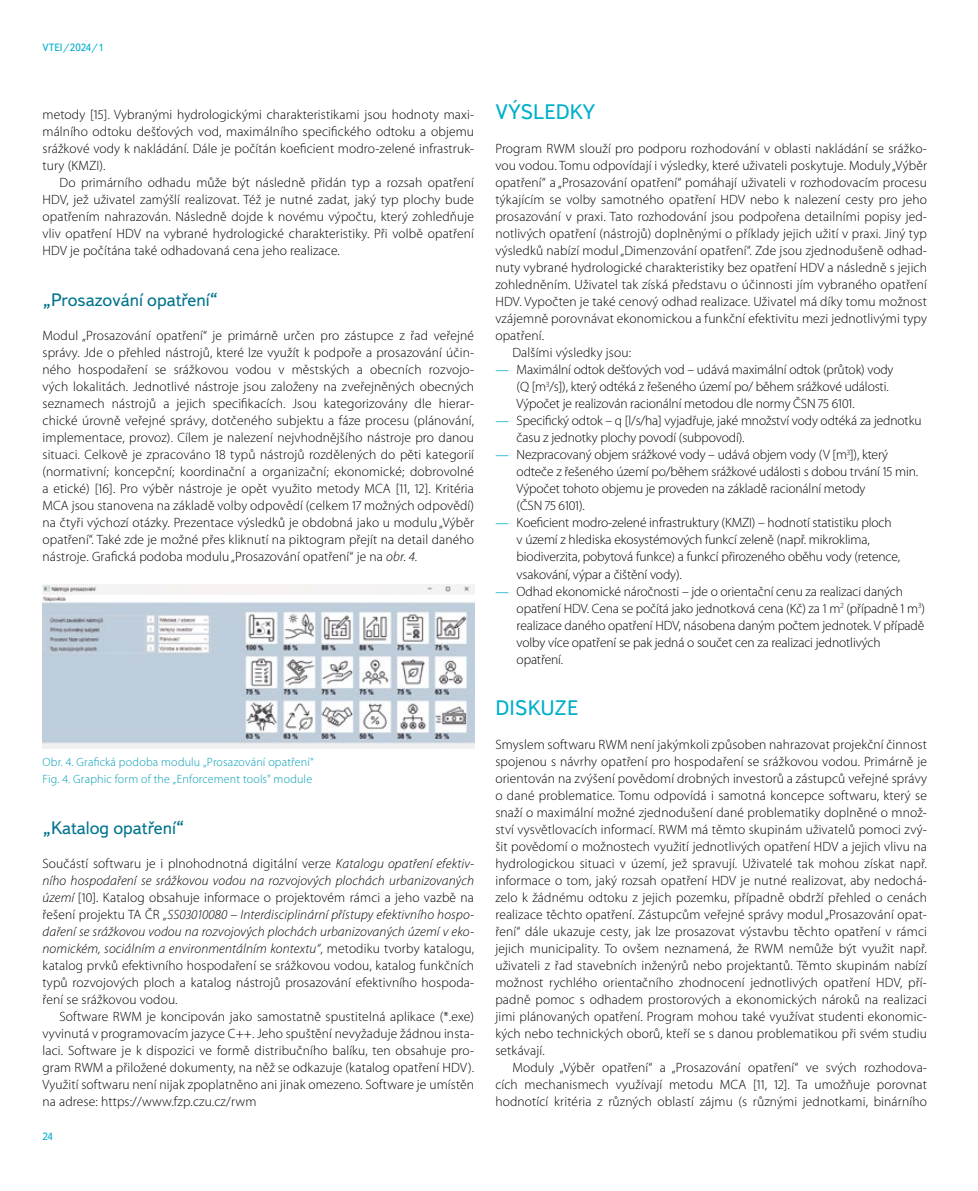
<style>
.page{position:relative;width:978px;height:1191px;background:#fff}
.page>*{position:absolute;margin:0;border:0;box-sizing:border-box;transform-origin:0 0}
.t1{font:21px "Textbook New";letter-spacing:.01em;color:#00afcb}
.t2{font:18px "Textbook New";color:#00748c}
.t3{font:300 13.5px/17px "Myriad Pro";letter-spacing:.01em;color:#000;text-align:justify}
.t4{font:300 13.5px/17px "Myriad Pro";letter-spacing:-.01em;color:#000}
.t5{font:300 12px/17px "Myriad Pro";letter-spacing:.015em;color:#009cb4}
.t6{font:10.5px "Textbook New";color:#00afcb}
.s1{font-style:italic}
.s2{font-family:"Chaparral Pro";font-weight:400;color:#00afcb}
</style>
<div class="page">
<img style="left:43px;top:584px;width:431px;height:164px">
<p class="t6" style="left:43px;top:41px;width:63px">VTEI/2024/1</p>
<p class="t3" style="left:43px;top:106px;width:433px">metody [15]. Vybranými hydrologickými charakteristikami jsou hodnoty maxi&shy;málního odtoku dešťových vod, maximálního specifického odtoku a objemu srážkové vody k nakládání. Dále je počítán koeficient modro-zelené infrastruk&shy;tury (KMZI).</p>
<p class="t3" style="left:43px;top:174px;width:433px;text-indent:17px">Do primárního odhadu může být následně přidán typ a rozsah opatření HDV, jež uživatel zamýšlí realizovat. Též je nutné zadat, jaký typ plochy bude opatřením nahrazován. Následně dojde k novému výpočtu, který zohledňuje vliv opatření HDV na vybrané hydrologické charakteristiky. Při volbě opatření HDV je počítána také odhadovaná cena jeho realizace.</p>
<h2 class="t2" style="left:43px;top:289px;width:177px">„Prosazování opatření“</h2>
<p class="t3" style="left:43px;top:327px;width:433px">Modul „Prosazování opatření“ je primárně určen pro zástupce z řad veřejné správy. Jde o přehled nástrojů, které lze využít k podpoře a prosazování účin&shy;ného hospodaření se srážkovou vodou v městských a obecních rozvojo&shy;vých lokalitách. Jednotlivé nástroje jsou založeny na zveřejněných obecných seznamech nástrojů a jejich specifikacích. Jsou kategorizovány dle hierar&shy;chické úrovně veřejné správy, dotčeného subjektu a fáze procesu (plánování, implementace, provoz). Cílem je nalezení nejvhodnějšího nástroje pro danou situaci. Celkově je zpracováno 18 typů nástrojů rozdělených do pěti kategorií (normativní; koncepční; koordinační a organizační; ekonomické; dobrovolné a etické) [16]. Pro výběr nástroje je opět využito metody MCA [11, 12]. Kritéria MCA jsou stanovena na základě volby odpovědí (celkem 17 možných odpovědí) na čtyři výchozí otázky. Prezentace výsledků je obdobná jako u modulu „Výběr opatření“. Také zde je možné přes kliknutí na piktogram přejít na detail daného nástroje. Grafická podoba modulu „Prosazování opatření“ je na <span class="s1">obr. 4.</span></p>
<p class="t5" style="left:43px;top:753px;width:273px">Obr. 4. Grafická podoba modulu „Prosazování opatření“<br>Fig. 4. Graphic form of the „Enforcement tools" module</p>
<h2 class="t2" style="left:43px;top:816px;width:144px">„Katalog opatření“</h2>
<p class="t3" style="left:43px;top:854px;width:433px">Součástí softwaru je i plnohodnotná digitální verze <span class="s1">Katalogu opatření efektiv&shy;ního hospodaření se srážkovou vodou na rozvojových plochách urbanizovaných území</span> [10]. Katalog obsahuje informace o projektovém rámci a jeho vazbě na řešení projektu TA ČR <span class="s1">„SS03010080 – Interdisciplinární přístupy efektivního hospo&shy;daření se srážkovou vodou na rozvojových plochách urbanizovaných území v eko&shy;nomickém, sociálním a environmentálním kontextu“</span>, metodiku tvorby katalogu, katalog prvků efektivního hospodaření se srážkovou vodou, katalog funkčních typů rozvojových ploch a katalog nástrojů prosazování efektivního hospoda&shy;ření se srážkovou vodou.</p>
<p class="t3" style="left:43px;top:1007px;width:433px;text-indent:17px">Software RWM je koncipován jako samostatně spustitelná aplikace (*.exe) vyvinutá v programovacím jazyce C++. Jeho spuštění nevyžaduje žádnou insta&shy;laci. Software je k dispozici ve formě distribučního balíku, ten obsahuje pro&shy;gram RWM a přiložené dokumenty, na něž se odkazuje (katalog opatření HDV).<br>Využití softwaru není nijak zpoplatněno ani jinak omezeno. Software je umístěn na adrese: https://www.fzp.czu.cz/rwm</p>
<p class="t6" style="left:43px;top:1130px;width:12px">24</p>
<h1 class="t1" style="left:495px;top:99px;width:101px">VÝSLEDKY</h1>
<p class="t3" style="left:495px;top:140px;width:433px">Program RWM slouží pro podporu rozhodování v oblasti nakládání se srážko-</p>
<p class="t3" style="left:495px;top:157px;width:433px">vou vodou. Tomu odpovídají i výsledky, které uživateli poskytuje. Moduly „Výběr</p>
<p class="t3" style="left:495px;top:174px;width:433px">opatření“ a „Prosazování opatření“ pomáhají uživateli v rozhodovacím procesu</p>
<p class="t3" style="left:495px;top:191px;width:433px">týkajícím se volby samotného opatření HDV nebo k nalezení cesty pro jeho</p>
<p class="t3" style="left:495px;top:208px;width:433px">prosazování v praxi. Tato rozhodování jsou podpořena detailními popisy jed-</p>
<p class="t3" style="left:495px;top:225px;width:433px">notlivých opatření (nástrojů) doplněnými o příklady jejich užití v praxi. Jiný typ</p>
<p class="t3" style="left:495px;top:242px;width:433px">výsledků nabízí modul „Dimenzování opatření“. Zde jsou zjednodušeně odhad-</p>
<p class="t3" style="left:495px;top:259px;width:433px">nuty vybrané hydrologické charakteristiky bez opatření HDV a následně s jejich</p>
<p class="t3" style="left:495px;top:276px;width:433px">zohledněním. Uživatel tak získá představu o účinnosti jím vybraného opatření</p>
<p class="t3" style="left:495px;top:293px;width:433px">HDV. Vypočten je také cenový odhad realizace. Uživatel má díky tomu možnost</p>
<p class="t3" style="left:495px;top:310px;width:433px">vzájemně porovnávat ekonomickou a funkční efektivitu mezi jednotlivými typy</p>
<p class="t3" style="left:495px;top:327px;width:50px">opatření.</p>
<p class="t3" style="left:512px;top:344px;width:120px">Dalšími výsledky jsou:</p>
<p class="t4" style="left:517px;top:361px;width:378px;text-indent:-21px"><span class="s2">—</span> Maximální odtok dešťových vod – udává maximální odtok (průtok) vody (Q [m<sup>3</sup>/s]), který odtéká z řešeného území po/ během srážkové události.<br>Výpočet je realizován racionální metodou dle normy ČSN 75 6101.</p>
<p class="t4" style="left:517px;top:412px;width:406px;text-indent:-21px"><span class="s2">—</span> Specifický odtok – q [l/s/ha] vyjadřuje, jaké množství vody odtéká za jednotku času z jednotky plochy povodí (subpovodí).</p>
<p class="t4" style="left:517px;top:446px;width:403px;text-indent:-21px"><span class="s2">—</span> Nezpracovaný objem srážkové vody – udává objem vody (V [m<sup>3</sup>]), který odteče z řešeného území po/během srážkové události s dobou trvání 15 min.<br>Výpočet tohoto objemu je proveden na základě racionální metody<br>(ČSN 75 6101).</p>
<p class="t4" style="left:517px;top:514px;width:385px;text-indent:-21px"><span class="s2">—</span> Koeficient modro-zelené infrastruktury (KMZI) – hodnotí statistiku ploch v území z hlediska ekosystémových funkcí zeleně (např. mikroklima, biodiverzita, pobytová funkce) a funkcí přirozeného oběhu vody (retence, vsakování, výpar a čištění vody).</p>
<p class="t4" style="left:517px;top:582px;width:410px;text-indent:-21px"><span class="s2">—</span> Odhad ekonomické náročnosti – jde o orientační cenu za realizaci daných opatření HDV. Cena se počítá jako jednotková cena (Kč) za 1 m<sup>2</sup> (případně 1 m<sup>3</sup>) realizace daného opatření HDV, násobena daným počtem jednotek. V případě volby více opatření se pak jedná o součet cen za realizaci jednotlivých opatření.</p>
<h1 class="t1" style="left:495px;top:694px;width:84px">DISKUZE</h1>
<p class="t3" style="left:495px;top:735px;width:433px">Smyslem softwaru RWM není jakýmkoli způsoben nahrazovat projekční činnost spojenou s návrhy opatření pro hospodaření se srážkovou vodou. Primárně je orientován na zvýšení povědomí drobných investorů a zástupců veřejné správy o dané problematice. Tomu odpovídá i samotná koncepce softwaru, který se snaží o maximální možné zjednodušení dané problematiky doplněné o množ&shy;ství vysvětlovacích informací. RWM má těmto skupinám uživatelů pomoci zvý&shy;šit povědomí o možnostech využití jednotlivých opatření HDV a jejich vlivu na hydrologickou situaci v území, jež spravují. Uživatelé tak mohou získat např. informace o tom, jaký rozsah opatření HDV je nutné realizovat, aby nedochá&shy;zelo k žádnému odtoku z jejich pozemku, případně obdrží přehled o cenách realizace těchto opatření. Zástupcům veřejné správy modul „Prosazování opat&shy;ření“ dále ukazuje cesty, jak lze prosazovat výstavbu těchto opatření v rámci jejich municipality. To ovšem neznamená, že RWM nemůže být využit např. uživateli z řad stavebních inženýrů nebo projektantů. Těmto skupinám nabízí možnost rychlého orientačního zhodnocení jednotlivých opatření HDV, pří&shy;padně pomoc s odhadem prostorových a ekonomických nároků na realizaci jimi plánovaných opatření. Program mohou také využívat studenti ekonomic&shy;kých nebo technických oborů, kteří se s danou problematikou při svém studiu setkávají.</p>
<p class="t3" style="left:495px;top:1058px;width:433px;text-indent:17px">Moduly „Výběr opatření“ a „Prosazování opatření“ ve svých rozhodova&shy;cích mechanismech využívají metodu MCA [11, 12]. Ta umožňuje porovnat hodnotící kritéria z různých oblastí zájmu (s různými jednotkami, binárního</p>
</div>
